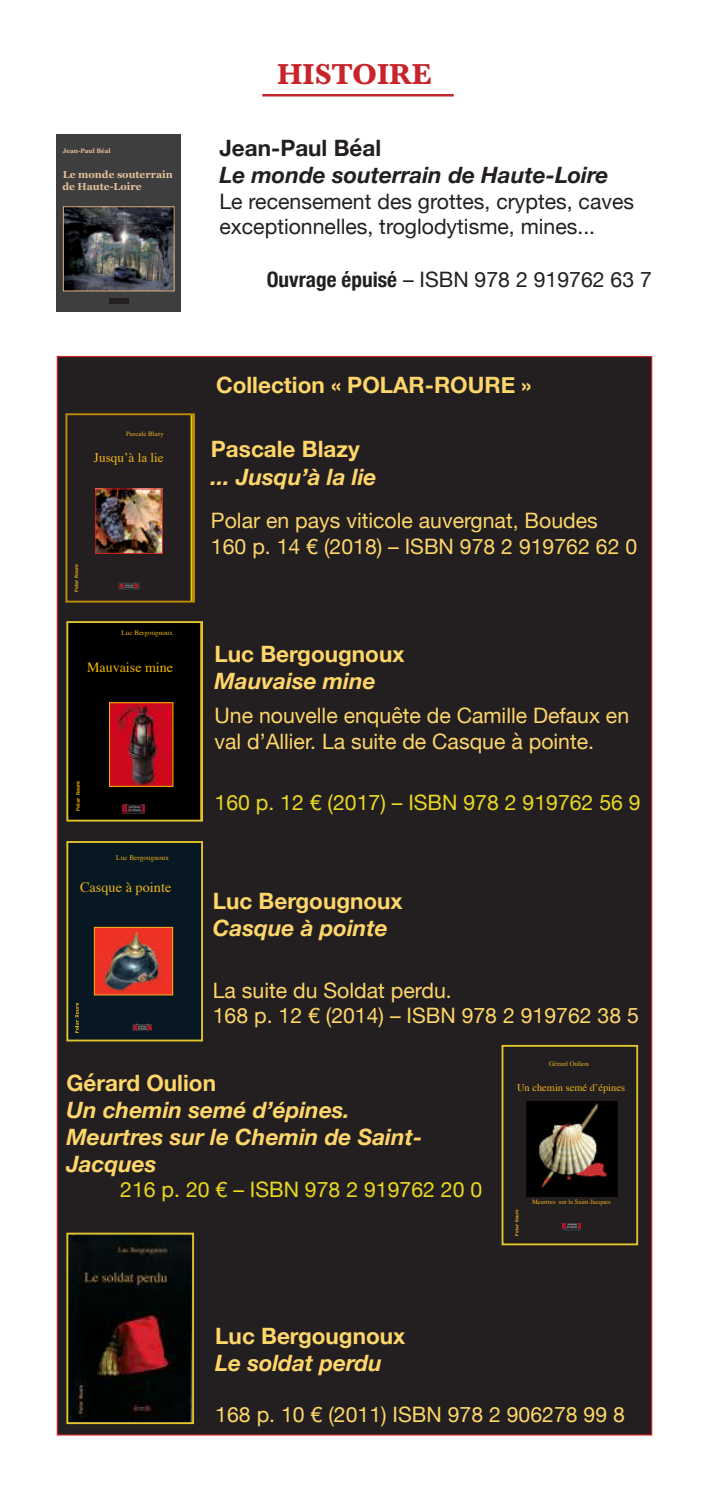
<style>
.page{position:relative;width:709px;height:1489px;background:#fff}
.page>*{position:absolute;margin:0;border:0;box-sizing:border-box;transform-origin:0 0}
.t1{font:700 30px "Baskerville";color:#c8242b}
.t2{font:italic 700 22.5px/27px "Helvetica Neue";color:#fed669}
.t3{font:700 22.5px "Helvetica Neue";color:#fed669}
.t4{font:italic 700 22.5px "Helvetica Neue";color:#231f20}
.t5{font:700 22.5px "Helvetica Neue";color:#231f20}
.t6{font:21.25px/25.5px "Helvetica Neue";color:#fed669}
.t7{font:21.25px/25.5px "Helvetica Neue";color:#231f20}
.t8{font:21.25px "Helvetica Neue";color:#ead821}
.t9{font:14.25px "Times";color:#f1b41c}
.t10{font:14px "Times";color:#f2b800}
.t11{font:13.25px "Times";color:#f1b41c}
.t12{font:10.5px "Times";color:#f1b41c}
.t13{font:700 10.25px/12.2px "Georgia";color:#e7c298}
.t14{font:7.25px "Times";letter-spacing:.01em;color:#f1b41c}
.t15{font:7px "Times";letter-spacing:.01em;color:#f2b800}
.t16{font:6.75px "Times";color:#f1b41c}
.t17{font:6.5px "Times";color:#f1b41c}
.t18{font:700 6.25px "Georgia";color:#e7c298}
.t19{font:4.75px "Krungthep";color:#f2b800}
.t20{font:4.5px "Krungthep";color:#f1b41c}
.t21{font:4px "Krungthep";color:#f1b41c}
.s1{font-weight:700;font-stretch:condensed}
</style>
<div class="page">
<hr style="left:262px;top:94px;width:192px;height:2px;background:#c8242b">
<div style="left:57px;top:356px;width:594px;height:1078px;background:#231f20"></div>
<img style="left:69px;top:1235px;width:122px;height:185px">
<div style="left:66px;top:1232px;width:128px;height:191px;border:2px solid #e2c42c"></div>
<img style="left:526px;top:1101px;width:91px;height:95px">
<img style="left:562px;top:1223px;width:19px;height:7px">
<div style="left:501px;top:1044px;width:137px;height:201px;border:2px solid #e2c42c"></div>
<div style="left:67px;top:842px;width:135px;height:198px;background:#071822"></div>
<img style="left:132px;top:1023px;width:20px;height:8px">
<img style="left:96px;top:929px;width:75px;height:64px">
<div style="left:94px;top:927px;width:79px;height:68px;border:1px solid #f1b41c"></div>
<svg style="left:75px;top:1002px;width:4px;height:30px"></svg>
<div style="left:66px;top:841px;width:137px;height:200px;border:2px solid #e2c42c"></div>
<div style="left:67px;top:622px;width:133px;height:198px;background:#000"></div>
<img style="left:111px;top:704px;width:60px;height:80px">
<div style="left:109px;top:702px;width:64px;height:84px;border:1px solid #f2b800"></div>
<img style="left:123px;top:804px;width:22px;height:9px">
<div style="left:66px;top:621px;width:137px;height:200px;border:2px solid #e2c42c"></div>
<div style="left:57px;top:134px;width:124px;height:177px;background:#3e3e3f"></div>
<img style="left:65px;top:209px;width:107px;height:80px">
<div style="left:63px;top:207px;width:111px;height:84px;border:1px solid #dfb17c"></div>
<div style="left:109px;top:298px;width:20px;height:5px;background:#231f20"></div>
<img style="left:119px;top:582px;width:20px;height:7px">
<img style="left:98px;top:491px;width:63px;height:60px">
<div style="left:96px;top:489px;width:67px;height:64px;border:1px solid #d1232a"></div>
<div style="left:65px;top:413px;width:130px;height:189px;border:2px solid #bb8c07"></div>
<p class="t18" style="left:63px;top:148px;width:49px">Jean-Paul Béal</p>
<p class="t13" style="left:62px;top:169px;width:112px">Le monde souterrain de Haute-Loire</p>
<p class="t17" style="left:126px;top:428px;width:39px">Pascale Blazy</p>
<p class="t11" style="left:94px;top:445px;width:71px">Jusqu’à la lie</p>
<p class="t20" style="left:74px;top:592px;width:30px;rotate:-90deg">Polar Roure</p>
<p class="t15" style="left:121px;top:625px;width:53px">Luc Bergougnoux</p>
<p class="t10" style="left:87px;top:654px;width:87px">Mauvaise mine</p>
<p class="t19" style="left:75px;top:810px;width:32px;rotate:-90deg">Polar Roure</p>
<p class="t14" style="left:116px;top:850px;width:54px">Luc Bergougnoux</p>
<p class="t9" style="left:80px;top:873px;width:93px">Casque à pointe</p>
<h1 class="t1" style="left:277px;top:53px;width:156px">HISTOIRE</h1>
<p class="t5" style="left:219px;top:131px;width:163px">Jean-Paul Béal</p>
<p class="t4" style="left:219px;top:158px;width:390px">Le monde souterrain de Haute-Loire</p>
<p class="t7" style="left:219px;top:190px;width:416px">Le recensement des grottes, cryptes, caves exceptionnelles, troglodytisme, mines...</p>
<p class="t7" style="left:267px;top:268px;width:386px"><span class="s1">Ouvrage épuisé</span> – ISBN 978 2 919762 63 7</p>
<p class="t3" style="left:216px;top:367px;width:317px">Collection « POLAR-ROURE »</p>
<p class="t3" style="left:211px;top:432px;width:150px">Pascale Blazy</p>
<p class="t2" style="left:211px;top:463px;width:167px">... Jusqu’à la lie</p>
<p class="t6" style="left:211px;top:509px;width:428px">Polar en pays viticole auvergnat, Boudes<br>160 p. 14 € (2018) – ISBN 978 2 919762 62 0</p>
<p class="t3" style="left:214px;top:636px;width:191px">Luc Bergougnoux</p>
<p class="t2" style="left:214px;top:667px;width:163px">Mauvaise mine</p>
<p class="t6" style="left:214px;top:704px;width:416px">Une nouvelle enquête de Camille Defaux en val d’Allier. La suite de Casque à pointe.</p>
<p class="t8" style="left:214px;top:787px;width:428px">160 p. 12 € (2017) – ISBN 978 2 919762 56 9</p>
<p class="t3" style="left:213px;top:883px;width:191px">Luc Bergougnoux</p>
<p class="t2" style="left:213px;top:915px;width:177px">Casque à pointe</p>
<p class="t6" style="left:213px;top:978px;width:428px">La suite du Soldat perdu.<br>168 p. 12 € (2014) – ISBN 978 2 919762 38 5</p>
<p class="t3" style="left:66px;top:1064px;width:151px">Gérard Oulion</p>
<p class="t2" style="left:66px;top:1096px;width:357px">Un chemin semé d’épines.<br>Meurtres sur le Chemin de Saint-<br>Jacques</p>
<p class="t8" style="left:120px;top:1174px;width:363px">216 p. 20 € – ISBN 978 2 919762 20 0</p>
<p class="t16" style="left:549px;top:1057px;width:41px">Gérard Oulion</p>
<p class="t12" style="left:517px;top:1077px;width:109px">Un chemin semé d’épines</p>
<p class="t21" style="left:515px;top:1235px;width:28px;rotate:-90deg">Polar Roure</p>
<p class="t17" style="left:532px;top:1195px;width:80px">Meurtres sur le Saint-Jacques</p>
<p class="t3" style="left:215px;top:1318px;width:191px">Luc Bergougnoux</p>
<p class="t2" style="left:215px;top:1350px;width:168px">Le soldat perdu</p>
<p class="t6" style="left:215px;top:1402px;width:411px">168 p. 10 € (2011) ISBN 978 2 906278 99 8</p>
</div>
